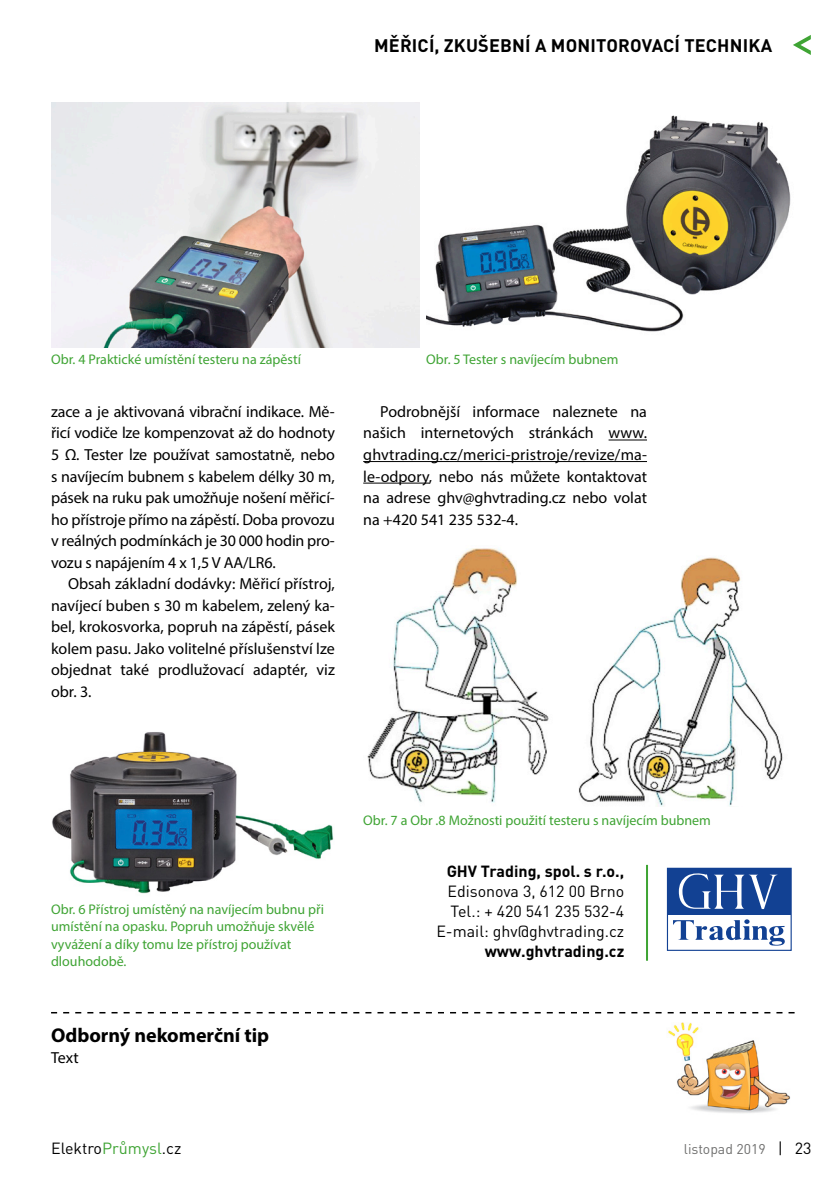
<style>
.page{position:relative;width:840px;height:1191px;background:#fff}
.page>*{position:absolute;margin:0;border:0;box-sizing:border-box;transform-origin:0 0}
.Text_-_další_odstave{font:700 20px "Myriad Pro";color:#000}
.t1{font:700 18px "DIN Pro";letter-spacing:.01em;color:#000}
.Text_-_další_odstave-2{font:16px/21.6px "Myriad Pro";color:#000;text-align:justify}
.Text_-_prni_odstavec{font:16px/21.6px "Myriad Pro";letter-spacing:-.01em;color:#000;text-align:justify}
.Adresa{font:16px "DIN Pro";color:#000}
.Adresa-2{font:700 16px "DIN Pro";color:#000}
.popisek_pravy{font:14px/17px "Myriad Pro";color:#3fa434}
.t2{font:14px "DIN Pro";color:#6f6f6e}
.s1{color:#3fa434}
.s2{font-size:16px;color:#000}
</style>
<div class="page">
<svg style="left:793px;top:35px;width:17px;height:20px"></svg>
<div style="left:664px;top:865px;width:129px;height:88px;background:linear-gradient(to right,#fff,#fff)"></div>
<div style="left:667px;top:868px;width:123px;height:82px;background:#fff"></div>
<div style="left:666px;top:867px;width:125px;height:84px;border:1px solid #124193"></div>
<div style="left:667px;top:868px;width:123px;height:46px;background:#124193"></div>
<svg style="left:678px;top:873px;width:99px;height:36px"></svg>
<svg style="left:673px;top:919px;width:111px;height:26px"></svg>
<img style="left:52px;top:732px;width:282px;height:162px">
<img style="left:51px;top:102px;width:369px;height:246px">
<img style="left:426px;top:115px;width:365px;height:217px">
<img style="left:367px;top:548px;width:416px;height:259px">
<hr style="left:608px;top:439px;width:38px;height:1px;background:#000">
<hr style="left:363px;top:461px;width:283px;height:1px;background:#000">
<hr style="left:363px;top:483px;width:66px;height:1px;background:#000">
<hr style="left:645px;top:865px;width:2px;height:95px;background:#3fa434">
<img style="left:668px;top:1022px;width:122px;height:91px">
<svg style="left:51px;top:1012px;width:743px;height:1px"></svg>
<p class="t1" style="left:374px;top:33px;width:399px">MĚŘICÍ, ZKUŠEBNÍ A MONITOROVACÍ TECHNIKA</p>
<p class="popisek_pravy" style="left:51px;top:350px;width:251px">Obr. 4 Praktické umístění testeru na zápěstí</p>
<p class="popisek_pravy" style="left:426px;top:350px;width:194px">Obr. 5 Tester s navíjecím bubnem</p>
<p class="Text_-_prni_odstavec" style="left:51px;top:400px;width:285px">zace a je aktivovaná vibrační indikace. Mě&shy;řicí vodiče lze kompenzovat až do hodnoty 5 Ω. Tester lze používat samostatně, nebo s navíjecím bubnem s kabelem délky 30 m, pásek na ruku pak umožňuje nošení měřicí&shy;ho přístroje přímo na zápěstí. Doba provozu v reálných podmínkách je 30 000 hodin pro&shy;vozu s napájením 4 x 1,5 V AA/LR6.</p>
<p class="Text_-_další_odstave-2" style="left:51px;top:573px;width:285px;text-indent:17px">Obsah základní dodávky: Měřicí přístroj, navíjecí buben s 30 m kabelem, zelený ka&shy;bel, krokosvorka, popruh na zápěstí, pásek kolem pasu. Jako volitelné příslušenství lze objednat také prodlužovací adaptér, viz obr. 3.</p>
<p class="Text_-_další_odstave-2" style="left:363px;top:400px;width:285px;text-indent:17px">Podrobnější informace naleznete na našich internetových stránkách www. ghvtrading.cz/merici-pristroje/revize/ma&shy;le-odpory, nebo nás můžete kontaktovat na adrese ghv@ghvtrading.cz nebo volat na +420 541 235 532-4.</p>
<p class="popisek_pravy" style="left:51px;top:901px;width:274px">Obr. 6 Přístroj umístěný na navíjecím bubnu při umístění na opasku. Popruh umožňuje skvělé vyvážení a díky tomu lze přístroj používat dlouhodobě.</p>
<p class="Text_-_další_odstave" style="left:51px;top:1022px;width:219px">Odborný nekomerční tip</p>
<p class="Text_-_další_odstave-2" style="left:51px;top:1047px;width:29px">Text</p>
<p class="Adresa" style="left:51px;top:1137px;width:132px">Elektro<span class="s1">Průmysl</span>.cz</p>
<p class="popisek_pravy" style="left:363px;top:811px;width:349px">Obr. 7 a Obr .8 Možnosti použití testeru s navíjecím bubnem</p>
<p class="Adresa-2" style="left:446px;top:860px;width:179px">GHV Trading, spol. s r.o.,</p>
<p class="Adresa" style="left:447px;top:880px;width:178px">Edisonova 3, 612 00 Brno</p>
<p class="Adresa" style="left:450px;top:900px;width:175px">Tel.: + 420 541 235 532-4</p>
<p class="Adresa" style="left:436px;top:920px;width:189px">E-mail: ghv@ghvtrading.cz</p>
<p class="Adresa-2" style="left:484px;top:940px;width:141px">www.ghvtrading.cz</p>
<p class="t2" style="left:683px;top:1139px;width:129px">listopad 2019 <span class="s2">| 23</span></p>
</div>
